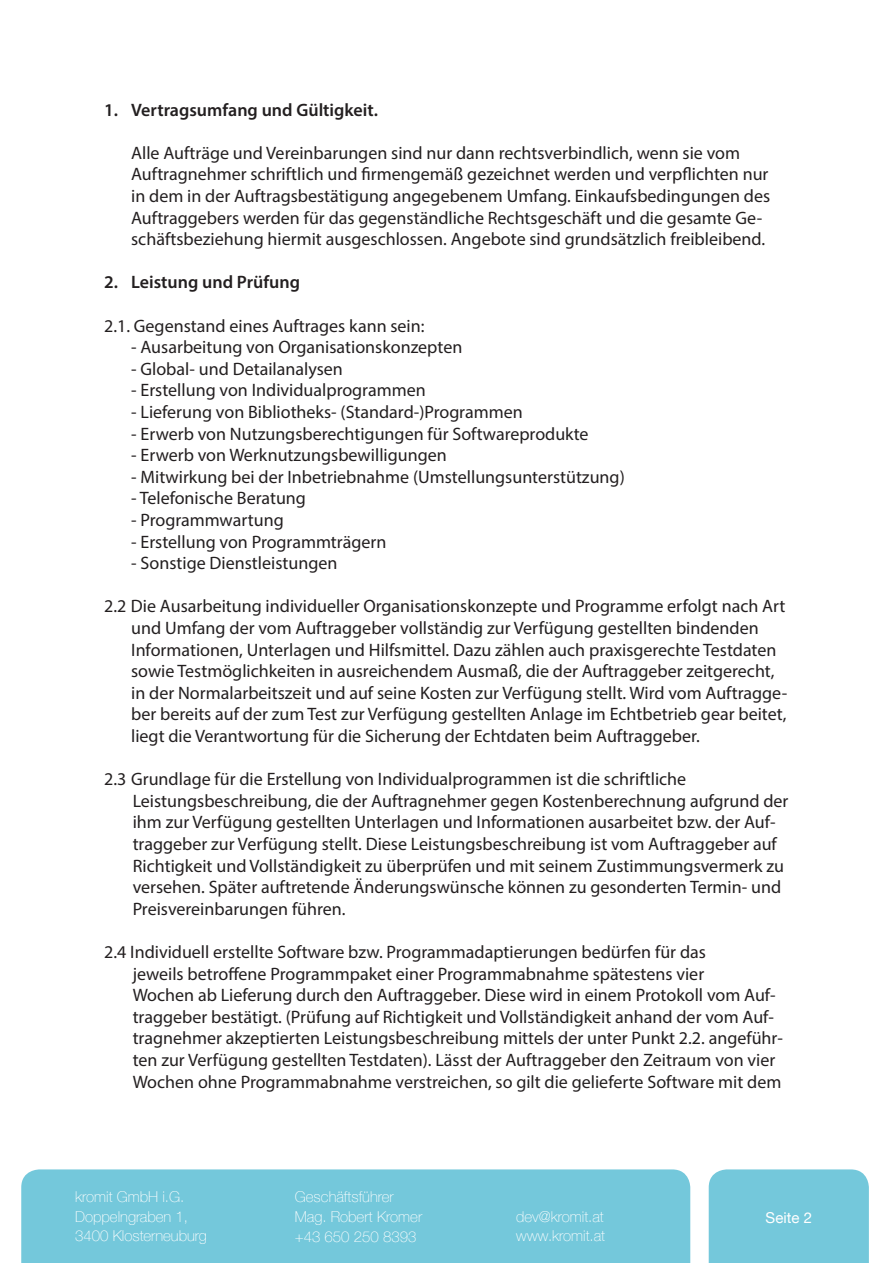
<style>
.page{position:relative;width:893px;height:1263px;background:#fff}
.page>*{position:absolute;margin:0;border:0;box-sizing:border-box;transform-origin:0 0}
.t1{font:18px/21.6px "Myriad Pro";color:#231f20}
.t2{font:600 18px "Myriad Pro";color:#231f20}
.t3{font:100 15px/19.5px "Helvetica Neue";color:#fff}
.t4{font:15px "Helvetica Neue";color:#fff}
</style>
<div class="page">
<div style="left:21px;top:1169px;width:669px;height:94px;background:#74c8db"></div>
<div style="left:709px;top:1169px;width:160px;height:94px;background:#74c8db"></div>
<p class="t2" style="left:104px;top:98px;width:275px">1. Vertragsumfang und Gültigkeit.</p>
<p class="t1" style="left:131px;top:142px;width:640px">Alle Aufträge und Vereinbarungen sind nur dann rechtsverbindlich, wenn sie vom Auftragnehmer schriftlich und firmengemäß gezeichnet werden und verpflichten nur in dem in der Auftragsbestätigung angegebenem Umfang. Einkaufsbedingungen des Auftraggebers werden für das gegenständliche Rechtsgeschäft und die gesamte Ge&shy;schäftsbeziehung hiermit ausgeschlossen. Angebote sind grundsätzlich freibleibend.</p>
<p class="t2" style="left:104px;top:271px;width:197px">2. Leistung und Prüfung</p>
<p class="t1" style="left:104px;top:314px;width:322px">2.1. Gegenstand eines Auftrages kann sein:</p>
<p class="t1" style="left:131px;top:336px;width:333px">- Ausarbeitung von Organisationskonzepten</p>
<p class="t1" style="left:131px;top:358px;width:213px">- Global- und Detailanalysen</p>
<p class="t1" style="left:131px;top:379px;width:296px">- Erstellung von Individualprogrammen</p>
<p class="t1" style="left:131px;top:401px;width:393px">- Lieferung von Bibliotheks- (Standard-)Programmen</p>
<p class="t1" style="left:131px;top:422px;width:459px">- Erwerb von Nutzungsberechtigungen für Softwareprodukte</p>
<p class="t1" style="left:131px;top:444px;width:317px">- Erwerb von Werknutzungsbewilligungen</p>
<p class="t1" style="left:131px;top:466px;width:495px">- Mitwirkung bei der Inbetriebnahme (Umstellungsunterstützung)</p>
<p class="t1" style="left:131px;top:487px;width:176px">- Telefonische Beratung</p>
<p class="t1" style="left:131px;top:509px;width:154px">- Programmwartung</p>
<p class="t1" style="left:131px;top:530px;width:257px">- Erstellung von Programmträgern</p>
<p class="t1" style="left:131px;top:552px;width:208px">- Sonstige Dienstleistungen</p>
<p class="t1" style="left:131px;top:595px;width:658px;text-indent:-27px">2.2 Die Ausarbeitung individueller Organisationskonzepte und Programme erfolgt nach Art und Umfang der vom Auftraggeber vollständig zur Verfügung gestellten bindenden Informationen, Unterlagen und Hilfsmittel. Dazu zählen auch praxisgerechte Testdaten sowie Testmöglichkeiten in ausreichendem Ausmaß, die der Auftraggeber zeitgerecht, in der Normalarbeitszeit und auf seine Kosten zur Verfügung stellt. Wird vom Auftragge&shy;ber bereits auf der zum Test zur Verfügung gestellten Anlage im Echtbetrieb gear beitet, liegt die Verantwortung für die Sicherung der Echtdaten beim Auftraggeber.</p>
<p class="t1" style="left:133px;top:768px;width:657px;text-indent:-28px">2.3 Grundlage für die Erstellung von Individualprogrammen ist die schriftliche Leistungsbeschreibung, die der Auftragnehmer gegen Kostenberechnung aufgrund der ihm zur Verfügung gestellten Unterlagen und Informationen ausarbeitet bzw. der Auf&shy;traggeber zur Verfügung stellt. Diese Leistungsbeschreibung ist vom Auftraggeber auf Richtigkeit und Vollständigkeit zu überprüfen und mit seinem Zustimmungsvermerk zu versehen. Später auftretende Änderungswünsche können zu gesonderten Termin- und Preisvereinbarungen führen.</p>
<p class="t1" style="left:133px;top:941px;width:652px;text-indent:-28px">2.4 Individuell erstellte Software bzw. Programmadaptierungen bedürfen für das<br>jeweils betroffene Programmpaket einer Programmabnahme spätestens vier<br>Wochen ab Lieferung durch den Auftraggeber. Diese wird in einem Protokoll vom Auf&shy;traggeber bestätigt. (Prüfung auf Richtigkeit und Vollständigkeit anhand der vom Auf&shy;tragnehmer akzeptierten Leistungsbeschreibung mittels der unter Punkt 2.2. angeführ&shy;ten zur Verfügung gestellten Testdaten). Lässt der Auftraggeber den Zeitraum von vier Wochen ohne Programmabnahme verstreichen, so gilt die gelieferte Software mit dem</p>
<p class="t3" style="left:75px;top:1186px;width:133px">kromit GmbH i.G.<br>Doppelngraben 1,<br>3400 Klosterneuburg</p>
<p class="t3" style="left:295px;top:1186px;width:129px;line-height:20px">Geschäftsführer<br>Mag. Robert Kromer +43 650 250 8393</p>
<p class="t3" style="left:516px;top:1206px;width:90px">dev@kromit.at www.kromit.at</p>
<p class="t4" style="left:766px;top:1207px;width:48px">Seite 2</p>
</div>
